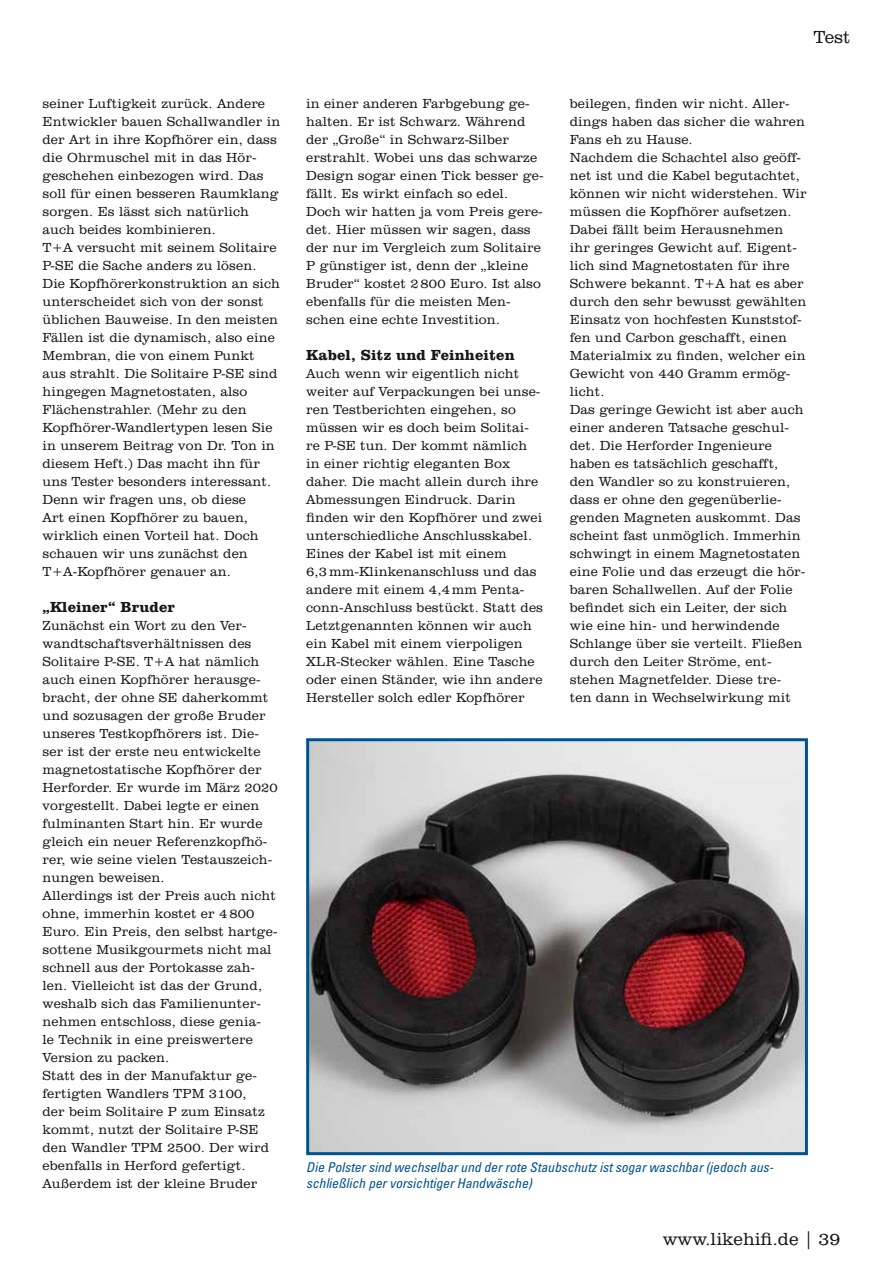
<style>
.page{position:relative;width:893px;height:1276px;background:#fff}
.page>*{position:absolute;margin:0;border:0;box-sizing:border-box;transform-origin:0 0}
.t1{font:300 18px "Clarendon BT Pro";color:#181716}
.t2{font:800 15px "Clarendon BT Pro";letter-spacing:.01em;color:#181716}
.t3{font:300 13.5px/18px "Clarendon BT Pro";letter-spacing:.01em;color:#181716}
.t4{font:italic condensed 13.5px/16.2px "Univers LT Pro";color:#005392}
</style>
<div class="page">
<img style="left:310px;top:742px;width:494px;height:409px">
<div style="left:306px;top:738px;width:502px;height:417px;border:3px solid #005392"></div>
<p class="t3" style="left:43px;top:94px;width:239px">seiner Luftigkeit zurück. Andere<br>Entwickler bauen Schallwandler in der Art in ihre Kopfhörer ein, dass die Ohrmuschel mit in das Hör&shy;geschehen einbezogen wird. Das soll für einen besseren Raumklang sorgen. Es lässt sich natürlich auch beides kombinieren.<br>T+A versucht mit seinem Solitaire<br>P-SE die Sache anders zu lösen.<br>Die Kopfhörerkonstruktion an sich unterscheidet sich von der sonst üblichen Bauweise. In den meisten<br>Fällen ist die dynamisch, also eine<br>Membran, die von einem Punkt aus strahlt. Die Solitaire P-SE sind hingegen Magnetostaten, also<br>Flächenstrahler. (Mehr zu den<br>Kopfhörer-Wandlertypen lesen Sie in unserem Beitrag von Dr. Ton in diesem Heft.) Das macht ihn für uns Tester besonders interessant.<br>Denn wir fragen uns, ob diese<br>Art einen Kopfhörer zu bauen, wirklich einen Vorteil hat. Doch schauen wir uns zunächst den<br>T+A-Kopfhörer genauer an.</p>
<p class="t2" style="left:43px;top:597px;width:134px">„Kleiner“ Bruder</p>
<p class="t3" style="left:43px;top:616px;width:237px">Zunächst ein Wort zu den Ver&shy;wandtschaftsverhältnissen des<br>Solitaire P-SE. T+A hat nämlich auch einen Kopfhörer herausge&shy;bracht, der ohne SE daherkommt und sozusagen der große Bruder unseres Testkopfhörers ist. Die&shy;ser ist der erste neu entwickelte magnetostatische Kopfhörer der<br>Herforder. Er wurde im März 2020 vorgestellt. Dabei legte er einen fulminanten Start hin. Er wurde gleich ein neuer Referenzkopfhö&shy;rer, wie seine vielen Testauszeich&shy;nungen beweisen.<br>Allerdings ist der Preis auch nicht ohne, immerhin kostet er 4800<br>Euro. Ein Preis, den selbst hartge&shy;sottene Musikgourmets nicht mal schnell aus der Portokasse zah&shy;len. Vielleicht ist das der Grund, weshalb sich das Familienunter&shy;nehmen entschloss, diese genia-<br>le Technik in eine preiswertere<br>Version zu packen.<br>Statt des in der Manufaktur ge&shy;fertigten Wandlers TPM 3100,<br>der beim Solitaire P zum Einsatz kommt, nutzt der Solitaire P-SE den Wandler TPM 2500. Der wird ebenfalls in Herford gefertigt.<br>Außerdem ist der kleine Bruder</p>
<p class="t3" style="left:306px;top:94px;width:239px">in einer anderen Farbgebung ge&shy;halten. Er ist Schwarz. Während der „Große“ in Schwarz-Silber erstrahlt. Wobei uns das schwarze<br>Design sogar einen Tick besser ge&shy;fällt. Es wirkt einfach so edel.<br>Doch wir hatten ja vom Preis gere&shy;det. Hier müssen wir sagen, dass der nur im Vergleich zum Solitaire<br>P günstiger ist, denn der „kleine<br>Bruder“ kostet 2800 Euro. Ist also ebenfalls für die meisten Men&shy;schen eine echte Investition.</p>
<p class="t2" style="left:306px;top:345px;width:210px">Kabel, Sitz und Feinheiten</p>
<p class="t3" style="left:306px;top:364px;width:238px">Auch wenn wir eigentlich nicht weiter auf Verpackungen bei unse&shy;ren Testberichten eingehen, so müssen wir es doch beim Solitai&shy;re P-SE tun. Der kommt nämlich in einer richtig eleganten Box daher. Die macht allein durch ihre<br>Abmessungen Eindruck. Darin finden wir den Kopfhörer und zwei unterschiedliche Anschlusskabel.<br>Eines der Kabel ist mit einem<br>6,3mm-Klinkenanschluss und das andere mit einem 4,4mm Penta&shy;conn-Anschluss bestückt. Statt des<br>Letztgenannten können wir auch ein Kabel mit einem vierpoligen<br>XLR-Stecker wählen. Eine Tasche oder einen Ständer, wie ihn andere<br>Hersteller solch edler Kopfhörer</p>
<h1 class="t1" style="left:813px;top:25px;width:39px">Test</h1>
<p class="t3" style="left:570px;top:94px;width:238px">beilegen, finden wir nicht. Aller&shy;dings haben das sicher die wahren<br>Fans eh zu Hause.<br>Nachdem die Schachtel also geöff&shy;net ist und die Kabel begutachtet, können wir nicht widerstehen. Wir müssen die Kopfhörer aufsetzen.<br>Dabei fällt beim Herausnehmen ihr geringes Gewicht auf. Eigent&shy;lich sind Magnetostaten für ihre<br>Schwere bekannt. T+A hat es aber durch den sehr bewusst gewählten<br>Einsatz von hochfesten Kunststof&shy;fen und Carbon geschafft, einen<br>Materialmix zu finden, welcher ein<br>Gewicht von 440 Gramm ermög&shy;licht.<br>Das geringe Gewicht ist aber auch einer anderen Tatsache geschul&shy;det. Die Herforder Ingenieure haben es tatsächlich geschafft,<br>den Wandler so zu konstruieren, dass er ohne den gegenüberlie&shy;genden Magneten auskommt. Das scheint fast unmöglich. Immerhin schwingt in einem Magnetostaten eine Folie und das erzeugt die hör&shy;baren Schallwellen. Auf der Folie befindet sich ein Leiter, der sich wie eine hin- und herwindende<br>Schlange über sie verteilt. Fließen durch den Leiter Ströme, ent&shy;stehen Magnetfelder. Diese tre-<br>ten dann in Wechselwirkung mit</p>
<p class="t4" style="left:306px;top:1158px;width:469px">Die Polster sind wechselbar und der rote Staubschutz ist sogar waschbar (jedoch aus&shy;schließlich per vorsichtiger Handwäsche)</p>
<h1 class="t1" style="left:663px;top:1227px;width:179px">www.likehifi.de | 39</h1>
</div>
